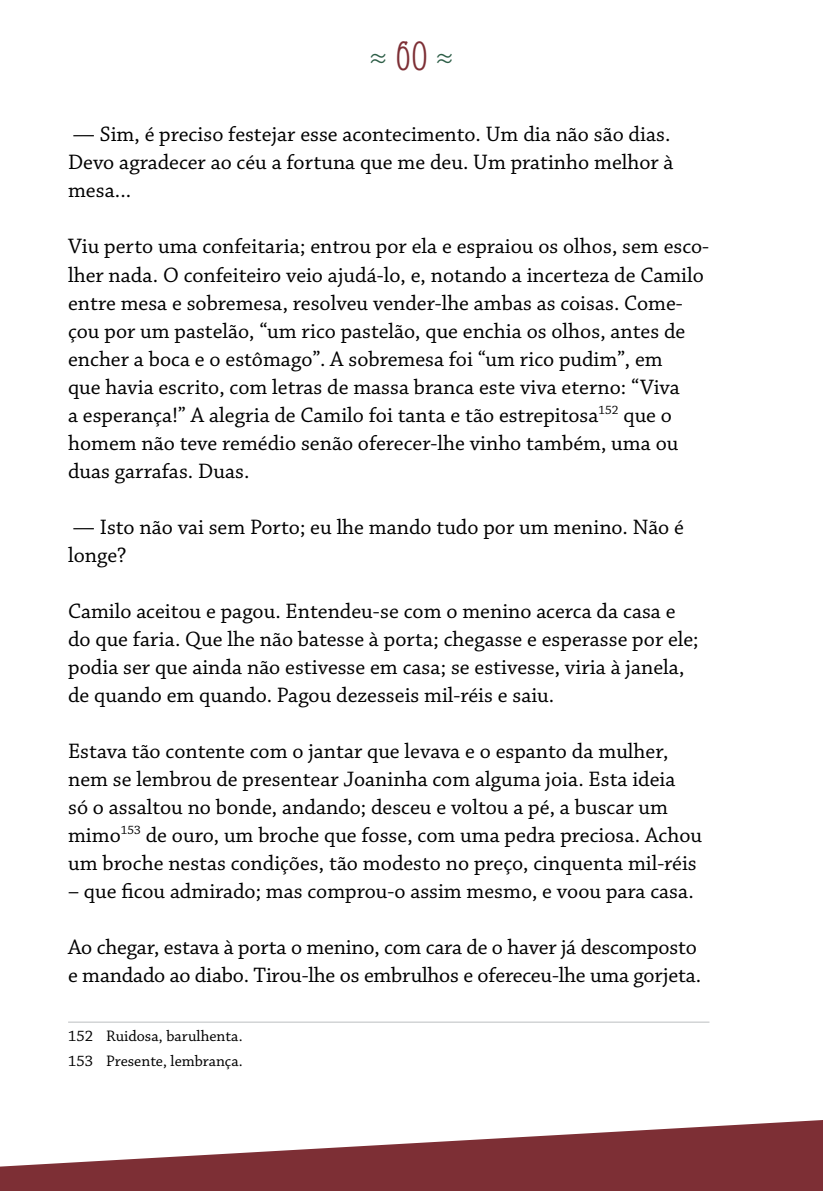
<style>
.page{position:relative;width:823px;height:1191px;background:#fff}
.page>*{position:absolute;margin:0;border:0;box-sizing:border-box;transform-origin:0 0}
.t1{font:40px "Eccentric Std";color:#2c5d46}
.t2{font:22px/28px "Chaparral Pro";color:#000}
.t3{font:16px/24.8px "Chaparral Pro";color:#000}
.s1{color:#7d2f35}
</style>
<div class="page">
<svg style="left:0;top:1120px;width:822px;height:71px;fill:#7d2f35"></svg>
<hr style="left:68px;top:1021px;width:641px;height:1px;background:#bcbec0">
<h1 class="t1" style="left:369px;top:33px;width:85px">≈<span class="s1">60</span>≈</h1>
<p class="t2" style="left:68px;top:121px;width:606px">— Sim, é preciso festejar esse acontecimento. Um dia não são dias.<br>Devo agradecer ao céu a fortuna que me deu. Um pratinho melhor à mesa...</p>
<p class="t2" style="left:68px;top:233px;width:642px">Viu perto uma confeitaria; entrou por ela e espraiou os olhos, sem esco&shy;lher nada. O confeiteiro veio ajudá-lo, e, notando a incerteza de Camilo entre mesa e sobremesa, resolveu vender-lhe ambas as coisas. Come&shy;çou por um pastelão, “um rico pastelão, que enchia os olhos, antes de encher a boca e o estômago”. A sobremesa foi “um rico pudim”, em<br>que havia escrito, com letras de massa branca este viva eterno: “Viva<br>a esperança!” A alegria de Camilo foi tanta e tão estrepitosa<sup>152</sup> que o homem não teve remédio senão oferecer-lhe vinho também, uma ou duas garrafas. Duas.</p>
<p class="t2" style="left:68px;top:513px;width:617px">— Isto não vai sem Porto; eu lhe mando tudo por um menino. Não é longe?</p>
<p class="t2" style="left:68px;top:597px;width:631px">Camilo aceitou e pagou. Entendeu-se com o menino acerca da casa e do que faria. Que lhe não batesse à porta; chegasse e esperasse por ele; podia ser que ainda não estivesse em casa; se estivesse, viria à janela, de quando em quando. Pagou dezesseis mil-réis e saiu.</p>
<p class="t2" style="left:68px;top:737px;width:635px">Estava tão contente com o jantar que levava e o espanto da mulher, nem se lembrou de presentear Joaninha com alguma joia. Esta ideia<br>só o assaltou no bonde, andando; desceu e voltou a pé, a buscar um mimo<sup>153</sup> de ouro, um broche que fosse, com uma pedra preciosa. Achou um broche nestas condições, tão modesto no preço, cinquenta mil-réis</p>
<p class="t2" style="left:68px;top:877px;width:627px">– que ficou admirado; mas comprou-o assim mesmo, e voou para casa.</p>
<p class="t2" style="left:68px;top:933px;width:634px">Ao chegar, estava à porta o menino, com cara de o haver já descomposto e mandado ao diabo. Tirou-lhe os embrulhos e ofereceu-lhe uma gorjeta.</p>
<p class="t3" style="left:68px;top:1024px;width:176px">152 Ruidosa, barulhenta.<br>153 Presente, lembrança.</p>
</div>
